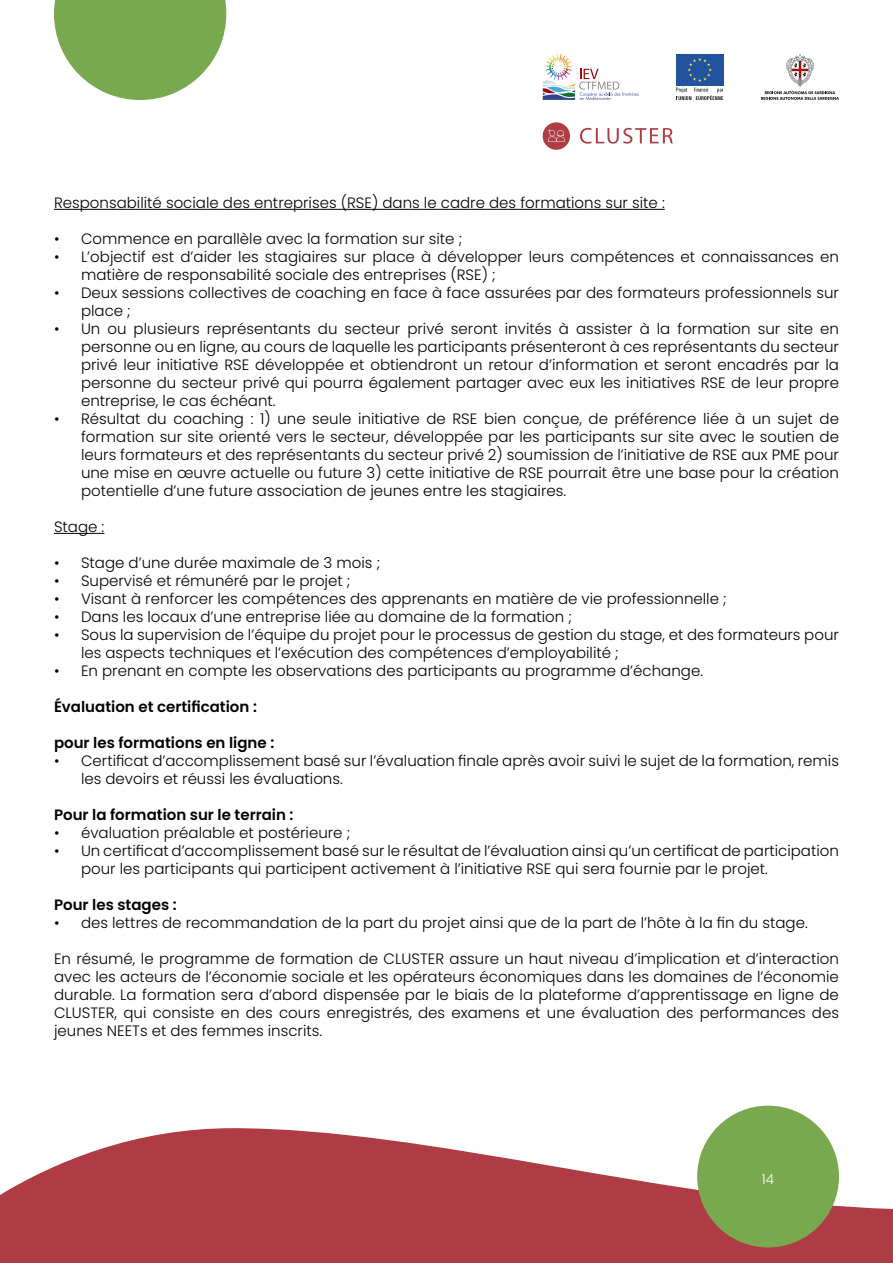
<style>
.page{position:relative;width:893px;height:1263px;background:#fff}
.page>*{position:absolute;margin:0;border:0;box-sizing:border-box;transform-origin:0 0}
.t1{font:300 15px/18px "Poppins";color:#020203}
.t2{font:600 15px "Poppins";color:#020203}
.t3{font:300 13.5px "Poppins";color:#fff}
</style>
<div class="page">
<svg style="left:543px;top:54px;width:96px;height:46px"></svg>
<div style="left:676px;top:54px;width:47px;height:32px;background:#22539f"></div>
<svg style="left:687px;top:58px;width:25px;height:24px"></svg>
<svg style="left:676px;top:88px;width:47px;height:12px"></svg>
<svg style="left:761px;top:54px;width:78px;height:46px"></svg>
<div style="left:543px;top:122px;width:27px;height:28px;background:#af3d44;border-radius:50%"></div>
<svg style="left:548px;top:129px;width:17px;height:13px"></svg>
<svg style="left:580px;top:128px;width:93px;height:16px"></svg>
<svg style="left:0;top:1128px;width:893px;height:135px;fill:#af3c44"></svg>
<div style="left:697px;top:1106px;width:142px;height:141px;background:#78a94e;border-radius:50%"></div>
<svg style="left:54px;top:0;width:172px;height:100px"></svg>
<hr style="left:54px;top:209px;width:611px;height:1px;background:#020203">
<hr style="left:54px;top:533px;width:50px;height:1px;background:#020203">
<p class="t1" style="left:54px;top:194px;width:612px">Responsabilité sociale des entreprises (RSE) dans le cadre des formations sur site :</p>
<p class="t1" style="left:54px;top:230px;width:410px">• Commence en parallèle avec la formation sur site ;</p>
<p class="t1" style="left:81px;top:248px;width:759px;text-indent:-27px">• L’objectif est d’aider les stagiaires sur place à développer leurs compétences et connaissances en matière de responsabilité sociale des entreprises (RSE) ;</p>
<p class="t1" style="left:81px;top:284px;width:759px;text-indent:-27px">• Deux sessions collectives de coaching en face à face assurées par des formateurs professionnels sur place ;</p>
<p class="t1" style="left:81px;top:320px;width:759px;text-align:justify;text-indent:-27px">• Un ou plusieurs représentants du secteur privé seront invités à assister à la formation sur site en personne ou en ligne, au cours de laquelle les participants présenteront à ces représentants du secteur privé leur initiative RSE développée et obtiendront un retour d’information et seront encadrés par la personne du secteur privé qui pourra également partager avec eux les initiatives RSE de leur propre entreprise, le cas échéant.</p>
<p class="t1" style="left:81px;top:410px;width:759px;text-align:justify;text-indent:-27px">• Résultat du coaching : 1) une seule initiative de RSE bien conçue, de préférence liée à un sujet de formation sur site orienté vers le secteur, développée par les participants sur site avec le soutien de leurs formateurs et des représentants du secteur privé 2) soumission de l’initiative de RSE aux PME pour une mise en œuvre actuelle ou future 3) cette initiative de RSE pourrait être une base pour la création potentielle d’une future association de jeunes entre les stagiaires.</p>
<p class="t1" style="left:54px;top:518px;width:52px">Stage :</p>
<p class="t1" style="left:54px;top:554px;width:328px">• Stage d’une durée maximale de 3 mois ;</p>
<p class="t1" style="left:54px;top:572px;width:298px">• Supervisé et rémunéré par le projet ;</p>
<p class="t1" style="left:54px;top:590px;width:674px">• Visant à renforcer les compétences des apprenants en matière de vie professionnelle ;</p>
<p class="t1" style="left:54px;top:608px;width:519px">• Dans les locaux d’une entreprise liée au domaine de la formation ;</p>
<p class="t1" style="left:81px;top:626px;width:759px;text-indent:-27px">• Sous la supervision de l’équipe du projet pour le processus de gestion du stage, et des formateurs pour les aspects techniques et l’exécution des compétences d’employabilité ;</p>
<p class="t1" style="left:54px;top:662px;width:651px">• En prenant en compte les observations des participants au programme d’échange.</p>
<p class="t2" style="left:54px;top:698px;width:204px">Évaluation et certification :</p>
<p class="t2" style="left:54px;top:734px;width:222px">pour les formations en ligne :</p>
<p class="t1" style="left:81px;top:752px;width:759px;text-indent:-27px">• Certificat d’accomplissement basé sur l’évaluation finale après avoir suivi le sujet de la formation, remis les devoirs et réussi les évaluations.</p>
<p class="t2" style="left:54px;top:806px;width:241px">Pour la formation sur le terrain :</p>
<p class="t1" style="left:54px;top:824px;width:298px">• évaluation préalable et postérieure ;</p>
<p class="t1" style="left:81px;top:842px;width:759px;text-indent:-27px">• Un certificat d’accomplissement basé sur le résultat de l’évaluation ainsi qu’un certificat de participation pour les participants qui participent activement à l’initiative RSE qui sera fournie par le projet.</p>
<p class="t2" style="left:54px;top:896px;width:124px">Pour les stages :</p>
<p class="t1" style="left:54px;top:914px;width:755px">• des lettres de recommandation de la part du projet ainsi que de la part de l’hôte à la fin du stage.</p>
<p class="t1" style="left:54px;top:950px;width:786px;text-align:justify">En résumé, le programme de formation de CLUSTER assure un haut niveau d’implication et d’interaction avec les acteurs de l’économie sociale et les opérateurs économiques dans les domaines de l’économie durable. La formation sera d’abord dispensée par le biais de la plateforme d’apprentissage en ligne de CLUSTER, qui consiste en des cours enregistrés, des examens et une évaluation des performances des jeunes NEETs et des femmes inscrits.</p>
<p class="t3" style="left:762px;top:1171px;width:14px">14</p>
</div>
